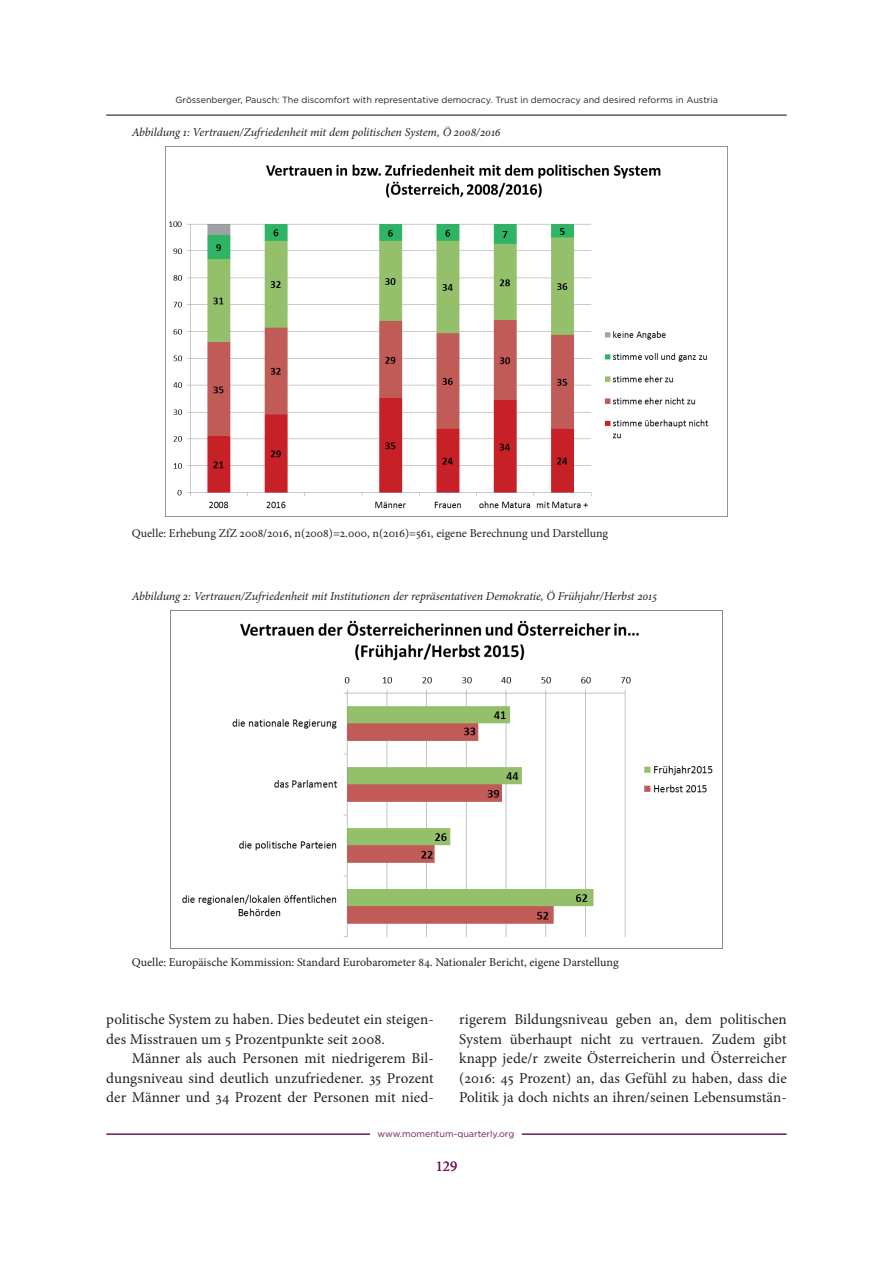
<style>
.page{position:relative;width:893px;height:1263px;background:#fff}
.page>*{position:absolute;margin:0;border:0;box-sizing:border-box;transform-origin:0 0}
.t1{font:15px/19.5px "Minion Pro";letter-spacing:.005em;color:#231f20;text-align:justify}
.t2{font:15px "Minion Pro";color:#731856}
.t3{font:12px "Minion Pro";letter-spacing:-.005em;color:#231f20}
.t4{font:italic 12px "Minion Pro";letter-spacing:-.01em;color:#231f20}
.t5{font:9px "Gotham";color:#231f20}
.t6{font:9px "Gotham";color:#731856}
</style>
<div class="page">
<hr style="left:522px;top:1133px;width:265px;height:2px;background:#731856">
<hr style="left:106px;top:1133px;width:264px;height:2px;background:#731856">
<hr style="left:106px;top:115px;width:681px;height:1px;background:#231f20">
<img style="left:166px;top:146px;width:561px;height:371px">
<img style="left:170px;top:611px;width:553px;height:337px">
<p class="t5" style="left:175px;top:94px;width:544px">Grössenberger, Pausch: The discomfort with representative democracy. Trust in democracy and desired reforms in Austria</p>
<p class="t4" style="left:132px;top:124px;width:370px">Abbildung 1: Vertrauen/Zufriedenheit mit dem politischen System, Ö 2008/2016</p>
<p class="t3" style="left:132px;top:525px;width:478px">Quelle: Erhebung ZfZ 2008/2016, n(2008)=2.000, n(2016)=561, eigene Berechnung und Darstellung</p>
<p class="t4" style="left:132px;top:588px;width:527px">Abbildung 2: Vertrauen/Zufriedenheit mit Institutionen der repräsentativen Demokratie, Ö Frühjahr/Herbst 2015</p>
<p class="t3" style="left:132px;top:954px;width:488px">Quelle: Europäische Kommission: Standard Eurobarometer 84. Nationaler Bericht, eigene Darstellung</p>
<p class="t1" style="left:106px;top:1009px;width:329px">politische System zu haben. Dies bedeutet ein steigen&shy;des Misstrauen um 5 Prozentpunkte seit 2008.</p>
<p class="t1" style="left:106px;top:1048px;width:329px;text-indent:26px">Männer als auch Personen mit niedrigerem Bil&shy;dungsniveau sind deutlich unzufriedener. 35 Prozent der Männer und 34 Prozent der Personen mit nied-</p>
<p class="t1" style="left:459px;top:1009px;width:329px">rigerem Bildungsniveau geben an, dem politischen System überhaupt nicht zu vertrauen. Zudem gibt knapp jede/r zweite Österreicherin und Österreicher (2016: 45 Prozent) an, das Gefühl zu haben, dass die Politik ja doch nichts an ihren/seinen Lebensumstän-</p>
<p class="t6" style="left:377px;top:1128px;width:138px">www.momentum-quarterly.org</p>
<p class="t2" style="left:436px;top:1157px;width:23px">129</p>
</div>
